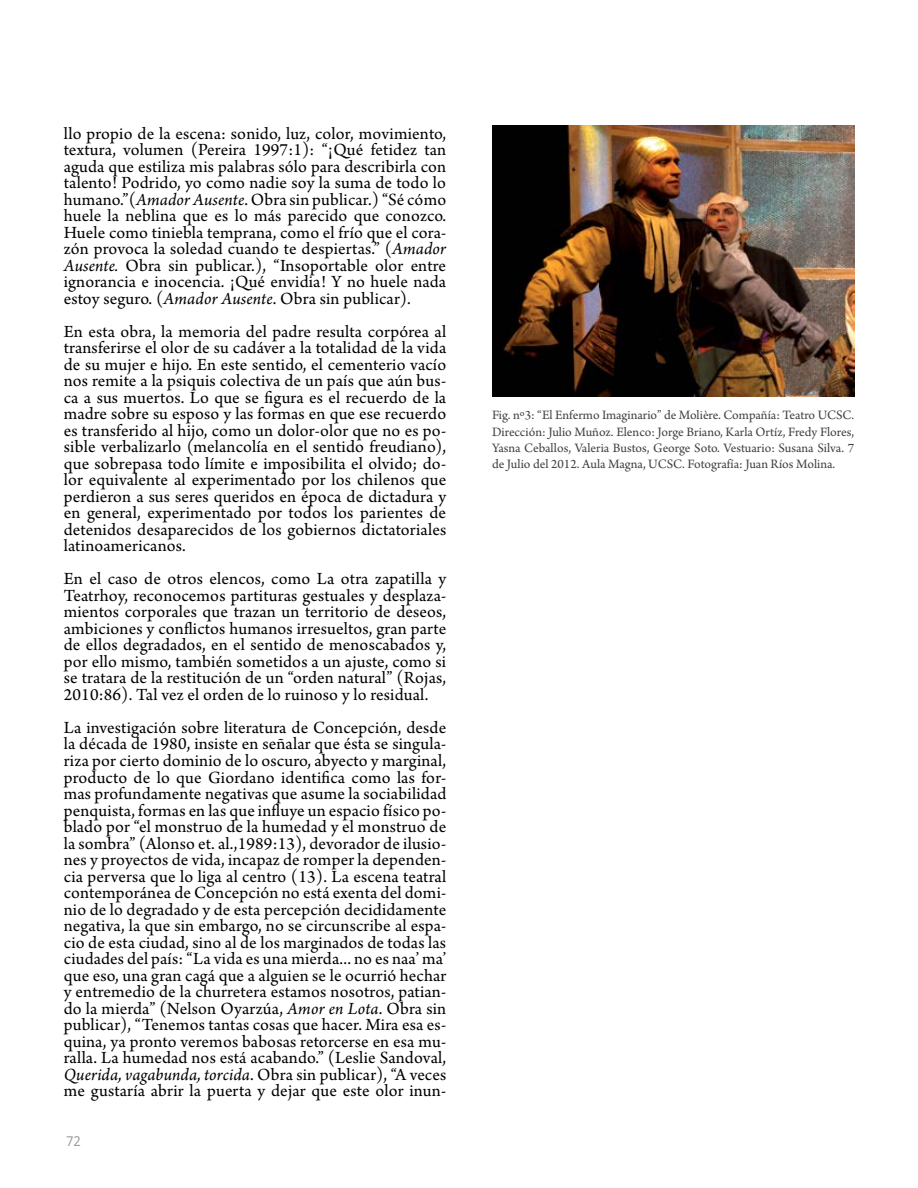
<style>
.page{position:relative;width:918px;height:1188px;background:#fff}
.page>*{position:absolute;margin:0;border:0;box-sizing:border-box;transform-origin:0 0}
.t1{font:18px/16.5px "Arno Pro";letter-spacing:.01em;color:#000;text-align:justify}
.t2{font:13.5px/16.2px "Arno Pro";color:#414042;text-align:justify}
.t3{font:13.5px "Droid Sans";color:#9c9f99}
.s1{font-style:italic}
</style>
<div class="page">
<img style="left:492px;top:126px;width:362px;height:271px">
<p class="t1" style="left:64px;top:126px;width:384px">llo propio de la escena: sonido, luz, color, movimiento, textura, volumen (Pereira 1997:1): “¡Qué fetidez tan aguda que estiliza mis palabras sólo para describirla con talento! Podrido, yo como nadie soy la suma de todo lo humano.”(<span class="s1">Amador Ausente</span>. Obra sin publicar.) “Sé cómo huele la neblina que es lo más parecido que conozco.<br>Huele como tiniebla temprana, como el frío que el cora&shy;zón provoca la soledad cuando te despiertas.” (<span class="s1">Amador Ausente.</span> Obra sin publicar.), “Insoportable olor entre ignorancia e inocencia. ¡Qué envidia! Y no huele nada estoy seguro. (<span class="s1">Amador Ausente</span>. Obra sin publicar).</p>
<p class="t1" style="left:64px;top:324px;width:384px">En esta obra, la memoria del padre resulta corpórea al transferirse el olor de su cadáver a la totalidad de la vida de su mujer e hijo. En este sentido, el cementerio vacío nos remite a la psiquis colectiva de un país que aún bus&shy;ca a sus muertos. Lo que se figura es el recuerdo de la madre sobre su esposo y las formas en que ese recuerdo es transferido al hijo, como un dolor-olor que no es po&shy;sible verbalizarlo (melancolía en el sentido freudiano), que sobrepasa todo límite e imposibilita el olvido; do&shy;lor equivalente al experimentado por los chilenos que perdieron a sus seres queridos en época de dictadura y en general, experimentado por todos los parientes de detenidos desaparecidos de los gobiernos dictatoriales latinoamericanos.</p>
<p class="t1" style="left:64px;top:572px;width:384px">En el caso de otros elencos, como La otra zapatilla y Teatrhoy, reconocemos partituras gestuales y desplaza&shy;mientos corporales que trazan un territorio de deseos, ambiciones y conflictos humanos irresueltos, gran parte de ellos degradados, en el sentido de menoscabados y, por ello mismo, también sometidos a un ajuste, como si se tratara de la restitución de un “orden natural” (Rojas, 2010:86). Tal vez el orden de lo ruinoso y lo residual.</p>
<p class="t1" style="left:64px;top:720px;width:384px">La investigación sobre literatura de Concepción, desde la década de 1980, insiste en señalar que ésta se singula&shy;riza por cierto dominio de lo oscuro, abyecto y marginal, producto de lo que Giordano identifica como las for&shy;mas profundamente negativas que asume la sociabilidad penquista, formas en las que influye un espacio físico po&shy;blado por “el monstruo de la humedad y el monstruo de la sombra” (Alonso et. al.,1989:13), devorador de ilusio&shy;nes y proyectos de vida, incapaz de romper la dependen&shy;cia perversa que lo liga al centro (13). La escena teatral contemporánea de Concepción no está exenta del domi&shy;nio de lo degradado y de esta percepción decididamente negativa, la que sin embargo, no se circunscribe al espa&shy;cio de esta ciudad, sino al de los marginados de todas las ciudades del país: “La vida es una mierda... no es naa’ ma’ que eso, una gran cagá que a alguien se le ocurrió hechar y entremedio de la churretera estamos nosotros, patian&shy;do la mierda” (Nelson Oyarzúa, <span class="s1">Amor en Lota</span>. Obra sin publicar), “Tenemos tantas cosas que hacer. Mira esa es&shy;quina, ya pronto veremos babosas retorcerse en esa mu&shy;ralla. La humedad nos está acabando.” (Leslie Sandoval, <span class="s1">Querida, vagabunda, torcida</span>. Obra sin publicar), “A veces me gustaría abrir la puerta y dejar que este olor inun-</p>
<p class="t3" style="left:66px;top:1134px;width:16px">72</p>
<p class="t2" style="left:492px;top:408px;width:364px">Fig. nº3: “El Enfermo Imaginario” de Molière. Compañía: Teatro UCSC.<br>Dirección: Julio Muñoz. Elenco: Jorge Briano, Karla Ortíz, Fredy Flores, Yasna Ceballos, Valeria Bustos, George Soto. Vestuario: Susana Silva. 7 de Julio del 2012. Aula Magna, UCSC. Fotografía: Juan Ríos Molina.</p>
</div>
